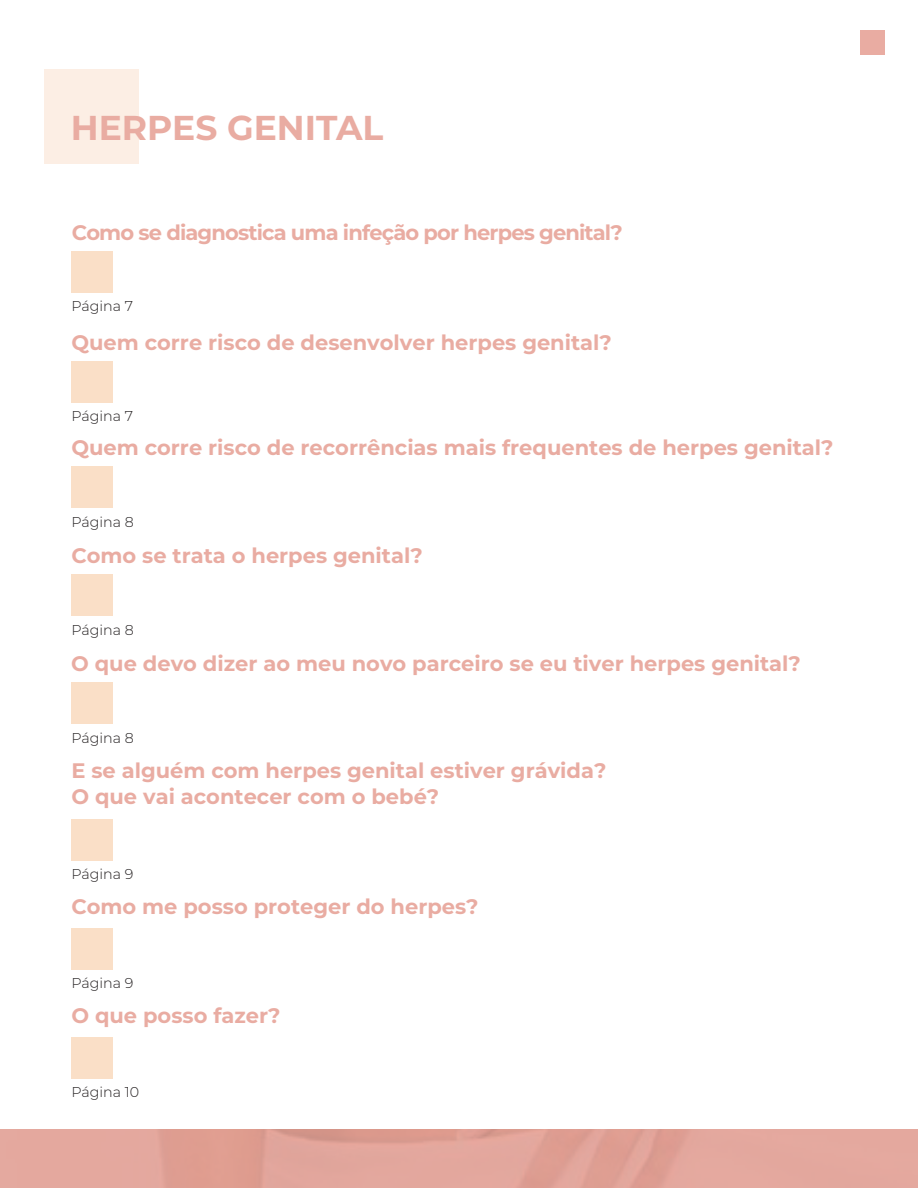
<style>
.page{position:relative;width:918px;height:1188px;background:#fff}
.page>*{position:absolute;margin:0;border:0;box-sizing:border-box;transform-origin:0 0}
.t1{font:700 34.5px "Montserrat";color:#e9aca2}
.t2{font:700 21px/25.2px "Montserrat";color:#e9aca2}
.t3{font:700 21px "Montserrat";letter-spacing:-.04em;color:#e9aca2}
.t4{font:300 14.25px "Montserrat";color:#231f20}
</style>
<div class="page">
<div style="left:44px;top:69px;width:95px;height:95px;background:#fceee4"></div>
<div style="left:71px;top:252px;width:42px;height:41px;background:#fadfc7"></div>
<div style="left:71px;top:361px;width:42px;height:42px;background:#fadfc7"></div>
<div style="left:71px;top:467px;width:42px;height:41px;background:#fadfc7"></div>
<div style="left:71px;top:574px;width:42px;height:42px;background:#fadfc7"></div>
<div style="left:71px;top:682px;width:42px;height:42px;background:#fadfc7"></div>
<div style="left:71px;top:819px;width:42px;height:42px;background:#fadfc7"></div>
<div style="left:71px;top:928px;width:42px;height:41px;background:#fadfc7"></div>
<div style="left:860px;top:30px;width:24px;height:25px;background:#e9aca2"></div>
<div style="left:71px;top:1037px;width:42px;height:41px;background:#fadfc7"></div>
<h1 class="t1" style="left:71px;top:103px;width:314px">HERPES GENITAL</h1>
<p class="t3" style="left:72px;top:218px;width:552px">Como se diagnostica uma infeção por herpes genital?</p>
<p class="t4" style="left:71px;top:297px;width:63px">Página 7</p>
<p class="t2" style="left:71px;top:329px;width:542px">Quem corre risco de desenvolver herpes genital?</p>
<p class="t4" style="left:71px;top:407px;width:63px">Página 7</p>
<p class="t2" style="left:71px;top:434px;width:764px">Quem corre risco de recorrências mais frequentes de herpes genital?</p>
<p class="t4" style="left:71px;top:512px;width:64px">Página 8</p>
<p class="t2" style="left:71px;top:542px;width:353px">Como se trata o herpes genital?</p>
<p class="t4" style="left:71px;top:620px;width:64px">Página 8</p>
<p class="t2" style="left:71px;top:650px;width:731px">O que devo dizer ao meu novo parceiro se eu tiver herpes genital?</p>
<p class="t4" style="left:71px;top:728px;width:64px">Página 8</p>
<p class="t2" style="left:71px;top:757px;width:537px">E se alguém com herpes genital estiver grávida?<br>O que vai acontecer com o bebé?</p>
<p class="t4" style="left:71px;top:864px;width:63px">Página 9</p>
<p class="t2" style="left:71px;top:893px;width:409px">Como me posso proteger do herpes?</p>
<p class="t4" style="left:71px;top:973px;width:63px">Página 9</p>
<p class="t2" style="left:71px;top:1002px;width:211px">O que posso fazer?</p>
<p class="t4" style="left:71px;top:1082px;width:69px">Página 10</p>
</div>
